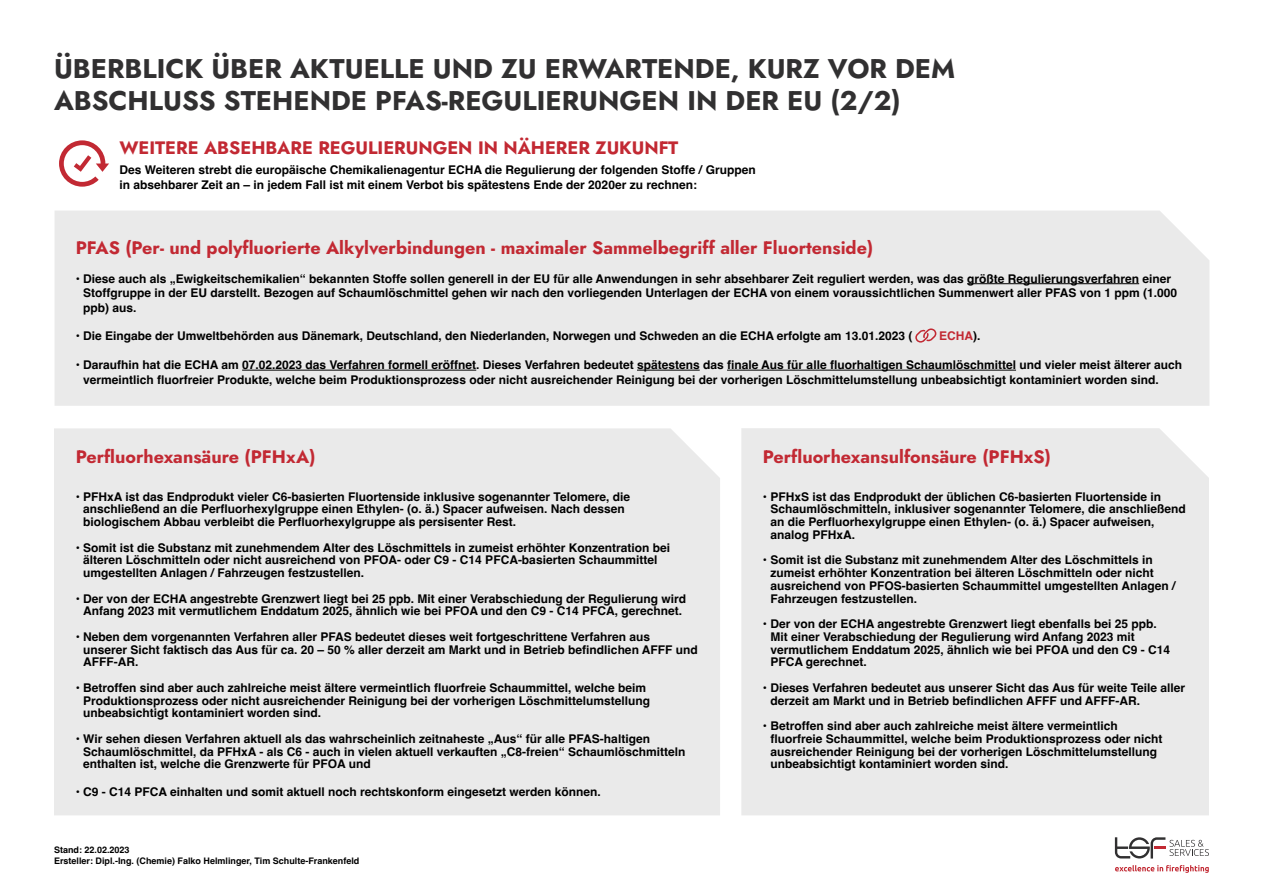
<style>
.page{position:relative;width:1263px;height:893px;background:#fff}
.page>*{position:absolute;margin:0;border:0;box-sizing:border-box;transform-origin:0 0}
.t1{font:700 27px/31.5px "Jost";color:#313031}
.t2{font:700 18px "Jost";color:#c22933}
.t3{font:700 12px/12.8px "Helvetica";color:#000}
.t4{font:700 12px "Helvetica";color:#c22933}
.t5{font:700 9px/10.8px "Helvetica";color:#000}
.s1{color:#000}
</style>
<div class="page">
<div style="left:55px;top:211px;width:1154px;height:195px;background:#eaeaea"></div>
<svg style="left:1115px;top:837px;width:94px;height:21px"></svg>
<svg style="left:1115px;top:865px;width:94px;height:8px"></svg>
<hr style="left:967px;top:283px;width:172px;height:1px;background:#000">
<hr style="left:242px;top:370px;width:234px;height:1px;background:#000">
<hr style="left:637px;top:370px;width:63px;height:1px;background:#000">
<hr style="left:727px;top:370px;width:289px;height:1px;background:#000">
<svg style="left:59px;top:140px;width:50px;height:47px"></svg>
<div style="left:54px;top:428px;width:666px;height:387px;background:#eaeaea"></div>
<div style="left:741px;top:428px;width:468px;height:387px;background:#eaeaea"></div>
<svg style="left:915px;top:328px;width:21px;height:15px"></svg>
<h1 class="t1" style="left:54px;top:53px;width:903px">ÜBERBLICK ÜBER AKTUELLE UND ZU ERWARTENDE, KURZ VOR DEM<br>ABSCHLUSS STEHENDE PFAS-REGULIERUNGEN IN DER EU (2/2)</h1>
<h2 class="t2" style="left:119px;top:135px;width:560px">WEITERE ABSEHBARE REGULIERUNGEN IN NÄHERER ZUKUNFT</h2>
<p class="t3" style="left:119px;top:164px;width:638px;line-height:14.4px">Des Weiteren strebt die europäische Chemikalienagentur ECHA die Regulierung der folgenden Stoffe / Gruppen in absehbarer Zeit an – in jedem Fall ist mit einem Verbot bis spätestens Ende der 2020er zu rechnen:</p>
<h2 class="t2" style="left:76px;top:235px;width:799px">PFAS (Per- und polyfluorierte Alkylverbindungen - maximaler Sammelbegriff aller Fluortenside)</h2>
<p class="t3" style="left:83px;top:273px;width:1095px;line-height:14.4px;text-indent:-8px">• Diese auch als „Ewigkeitschemikalien“ bekannten Stoffe sollen generell in der EU für alle Anwendungen in sehr absehbarer Zeit reguliert werden, was das größte Regulierungsverfahren einer<br>Stoffgruppe in der EU darstellt. Bezogen auf Schaumlöschmittel gehen wir nach den vorliegenden Unterlagen der ECHA von einem voraussichtlichen Summenwert aller PFAS von 1 ppm (1.000 ppb) aus.</p>
<p class="t3" style="left:76px;top:331px;width:838px">• Die Eingabe der Umweltbehörden aus Dänemark, Deutschland, den Niederlanden, Norwegen und Schweden an die ECHA erfolgte am 13.01.2023 (</p>
<p class="t4" style="left:939px;top:329px;width:43px">ECHA<span class="s1">).</span></p>
<p class="t3" style="left:83px;top:359px;width:1100px;line-height:14.4px;text-indent:-8px">• Daraufhin hat die ECHA am 07.02.2023 das Verfahren formell eröffnet. Dieses Verfahren bedeutet spätestens das finale Aus für alle fluorhaltigen Schaumlöschmittel und vieler meist älterer auch vermeintlich fluorfreier Produkte, welche beim Produktionsprozess oder nicht ausreichender Reinigung bei der vorherigen Löschmittelumstellung unbeabsichtigt kontaminiert worden sind.</p>
<h2 class="t2" style="left:76px;top:444px;width:241px">Perfluorhexansäure (PFHxA)</h2>
<p class="t3" style="left:83px;top:491px;width:548px;text-indent:-8px">• PFHxA ist das Endprodukt vieler C6-basierten Fluortenside inklusive sogenannter Telomere, die anschließend an die Perfluorhexylgruppe einen Ethylen- (o. ä.) Spacer aufweisen. Nach dessen biologischem Abbau verbleibt die Perfluorhexylgruppe als persisenter Rest.</p>
<p class="t3" style="left:83px;top:542px;width:588px;text-indent:-8px">• Somit ist die Substanz mit zunehmendem Alter des Löschmittels in zumeist erhöhter Konzentration bei älteren Löschmitteln oder nicht ausreichend von PFOA- oder C9 - C14 PFCA-basierten Schaummittel umgestellten Anlagen / Fahrzeugen festzustellen.</p>
<p class="t3" style="left:76px;top:593px;width:612px;text-align:center">• Der von der ECHA angestrebte Grenzwert liegt bei 25 ppb. Mit einer Verabschiedung der Regulierung wird<br>Anfang 2023 mit vermutlichem Enddatum 2025, ähnlich wie bei PFOA und den C9 - C14 PFCA, gerechnet.</p>
<p class="t3" style="left:83px;top:632px;width:616px;text-indent:-8px">• Neben dem vorgenannten Verfahren aller PFAS bedeutet dieses weit fortgeschrittene Verfahren aus<br>unserer Sicht faktisch das Aus für ca. 20 – 50 % aller derzeit am Markt und in Betrieb befindlichen AFFF und<br>AFFF-AR.</p>
<p class="t3" style="left:83px;top:683px;width:568px;text-indent:-8px">• Betroffen sind aber auch zahlreiche meist ältere vermeintlich fluorfreie Schaummittel, welche beim<br>Produktionsprozess oder nicht ausreichender Reinigung bei der vorherigen Löschmittelumstellung unbeabsichtigt kontaminiert worden sind.</p>
<p class="t3" style="left:83px;top:734px;width:604px;text-indent:-8px">• Wir sehen diesen Verfahren aktuell als das wahrscheinlich zeitnaheste „Aus“ für alle PFAS-haltigen<br>Schaumlöschmittel, da PFHxA - als C6 - auch in vielen aktuell verkauften „C8-freien“ Schaumlöschmitteln enthalten ist, welche die Grenzwerte für PFOA und</p>
<p class="t3" style="left:76px;top:786px;width:527px">• C9 - C14 PFCA einhalten und somit aktuell noch rechtskonform eingesetzt werden können.</p>
<p class="t5" style="left:54px;top:845px;width:307px">Stand: 22.02.2023<br>Ersteller: Dipl.-Ing. (Chemie) Falko Helmlinger, Tim Schulte-Frankenfeld</p>
<h2 class="t2" style="left:763px;top:444px;width:289px">Perfluorhexansulfonsäure (PFHxS)</h2>
<p class="t3" style="left:770px;top:491px;width:417px;text-indent:-8px">• PFHxS ist das Endprodukt der üblichen C6-basierten Fluortenside in Schaumlöschmitteln, inklusiver sogenannter Telomere, die anschließend an die Perfluorhexylgruppe einen Ethylen- (o. ä.) Spacer aufweisen, analog PFHxA.</p>
<p class="t3" style="left:770px;top:555px;width:406px;text-indent:-8px">• Somit ist die Substanz mit zunehmendem Alter des Löschmittels in zumeist erhöhter Konzentration bei älteren Löschmitteln oder nicht ausreichend von PFOS-basierten Schaummittel umgestellten Anlagen / Fahrzeugen festzustellen.</p>
<p class="t3" style="left:770px;top:619px;width:401px;text-indent:-8px">• Der von der ECHA angestrebte Grenzwert liegt ebenfalls bei 25 ppb.<br>Mit einer Verabschiedung der Regulierung wird Anfang 2023 mit vermutlichem Enddatum 2025, ähnlich wie bei PFOA und den C9 - C14<br>PFCA gerechnet.</p>
<p class="t3" style="left:770px;top:683px;width:416px;text-indent:-8px">• Dieses Verfahren bedeutet aus unserer Sicht das Aus für weite Teile aller derzeit am Markt und in Betrieb befindlichen AFFF und AFFF-AR.</p>
<p class="t3" style="left:770px;top:721px;width:394px;text-indent:-8px">• Betroffen sind aber auch zahlreiche meist ältere vermeintlich fluorfreie Schaummittel, welche beim Produktionsprozess oder nicht ausreichender Reinigung bei der vorherigen Löschmittelumstellung unbeabsichtigt kontaminiert worden sind.</p>
</div>
